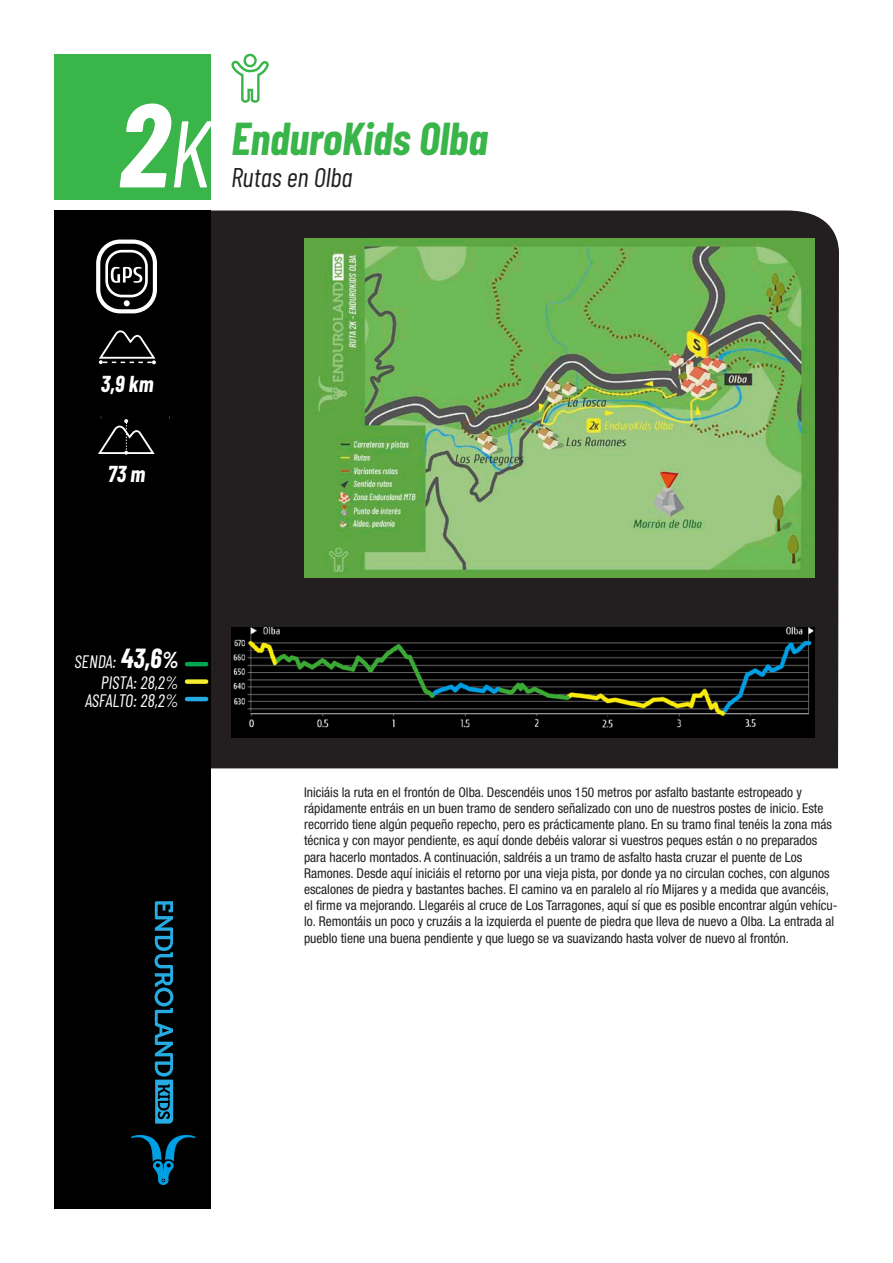
<style>
.page{position:relative;width:893px;height:1263px;background:#fff}
.page>*{position:absolute;margin:0;border:0;box-sizing:border-box;transform-origin:0 0}
.t1{font:italic 700 118.5px "Barlow Condensed";color:#fff}
.t2{font:italic 700 45px "Barlow Condensed";color:#3ab54a}
.t3{font:italic 27px "Barlow Condensed";color:#231f20}
.Subtitol{font:italic 700 22.5px "Barlow Condensed";color:#fff}
.Subtitol-2{font:italic 18px "Barlow Condensed";letter-spacing:-.005em;color:#fff}
.COntinguts{font:condensed 13.5px/16.2px "Helvetica Neue LT Std";color:#231f20}
.s1{font-weight:400;font-size:94.5px}
.s2{font-weight:700;font-size:27px}
.s3{font-weight:700;font-size:22.5px}
</style>
<div class="page">
<div style="left:211px;top:210px;width:628px;height:558px;background:#231f20"></div>
<div style="left:54px;top:54px;width:157px;height:145px;background:#3ab54a"></div>
<div style="left:54px;top:210px;width:157px;height:999px;background:#000"></div>
<hr style="left:187px;top:662px;width:19px;height:4px;background:#00a54f">
<div style="left:187px;top:679px;width:19px;height:5px;background:#f4ed2f"></div>
<hr style="left:187px;top:697px;width:19px;height:4px;background:#24aae1">
<img style="left:304px;top:239px;width:510px;height:339px">
<img style="left:231px;top:627px;width:583px;height:111px">
<svg style="left:96px;top:240px;width:61px;height:73px"></svg>
<svg style="left:231px;top:53px;width:38px;height:50px"></svg>
<svg style="left:99px;top:330px;width:57px;height:34px"></svg>
<svg style="left:98px;top:416px;width:57px;height:39px"></svg>
<svg style="left:131px;top:1134px;width:65px;height:51px"></svg>
<svg style="left:155px;top:901px;width:18px;height:223px"></svg>
<p class="t1" style="left:119px;top:61px;width:93px">2<span class="s1">K</span></p>
<p class="t2" style="left:231px;top:107px;width:258px">EnduroKids Olba</p>
<p class="t3" style="left:231px;top:158px;width:123px">Rutas en Olba</p>
<p class="Subtitol" style="left:101px;top:368px;width:54px">3,9 km</p>
<p class="Subtitol" style="left:108px;top:458px;width:39px">73 m</p>
<p class="Subtitol-2" style="left:74px;top:649px;width:106px">SENDA: <span class="s2">43,6</span><span class="s3">%</span></p>
<p class="Subtitol-2" style="left:101px;top:669px;width:79px">PISTA: 28,2%</p>
<p class="Subtitol-2" style="left:85px;top:688px;width:95px">ASFALTO: 28,2%</p>
<p class="COntinguts" style="left:304px;top:784px;width:535px">Iniciáis la ruta en el frontón de Olba. Descendéis unos 150 metros por asfalto bastante estropeado y rápidamente entráis en un buen tramo de sendero señalizado con uno de nuestros postes de inicio. Este recorrido tiene algún pequeño repecho, pero es prácticamente plano. En su tramo final tenéis la zona más técnica y con mayor pendiente, es aquí donde debéis valorar si vuestros peques están o no preparados para hacerlo montados. A continuación, saldréis a un tramo de asfalto hasta cruzar el puente de Los Ramones. Desde aquí iniciáis el retorno por una vieja pista, por donde ya no circulan coches, con algunos escalones de piedra y bastantes baches. El camino va en paralelo al río Mijares y a medida que avancéis, el firme va mejorando. Llegaréis al cruce de Los Tarragones, aquí sí que es posible encontrar algún vehícu&shy;lo. Remontáis un poco y cruzáis a la izquierda el puente de piedra que lleva de nuevo a Olba. La entrada al pueblo tiene una buena pendiente y que luego se va suavizando hasta volver de nuevo al frontón.</p>
</div>
